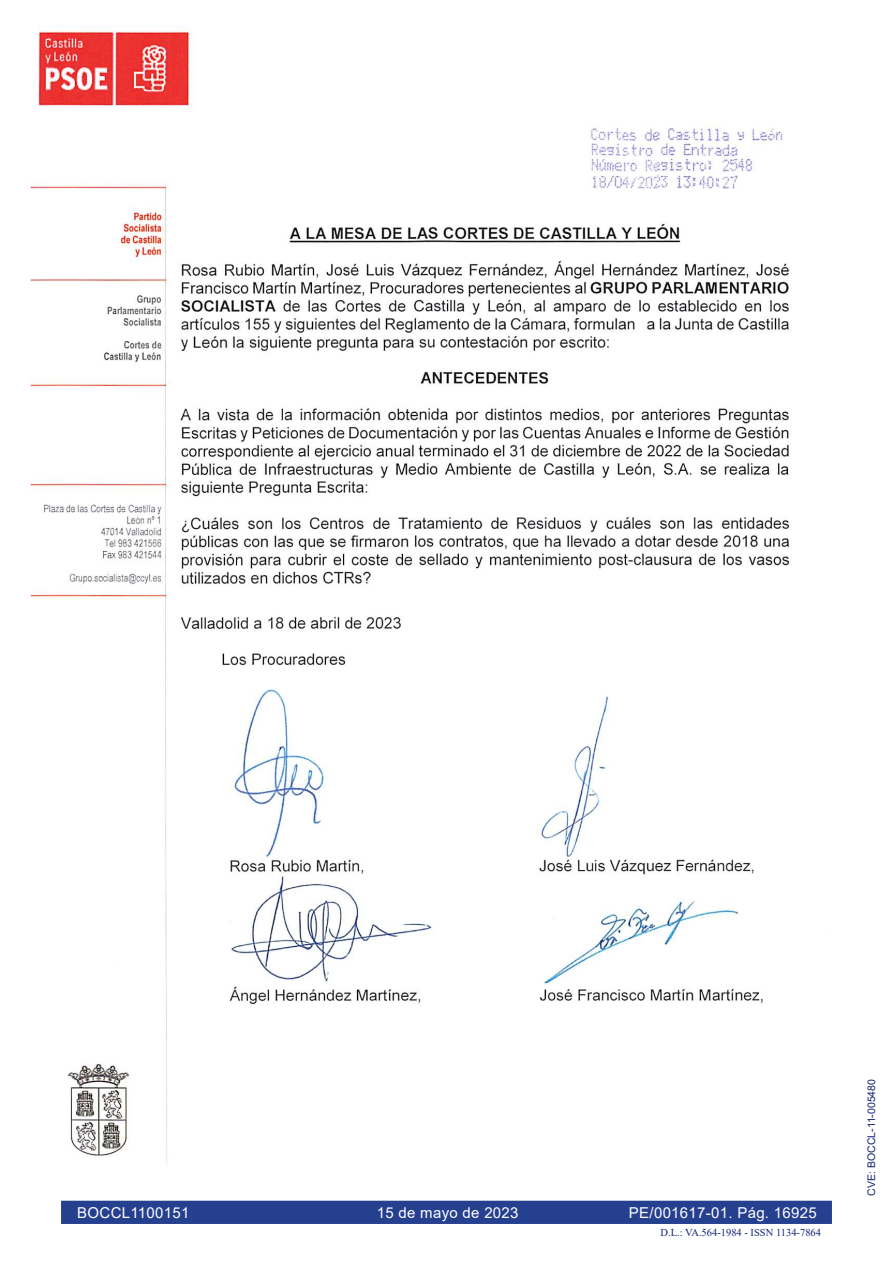
<style>
.page{position:relative;width:893px;height:1263px;background:#fff}
.page>*{position:absolute;margin:0;border:0;box-sizing:border-box;transform-origin:0 0}
.E_CVE{font:15px "Arial";letter-spacing:.02em;color:#fff}
.t1{font:10.5px "Times New Roman";color:#132477}
.t2{font:10.5px "Arial";color:#132477}
</style>
<div class="page">
<div style="left:60px;top:1200px;width:773px;height:25px;background:#25408f"></div>
<div style="left:60px;top:1199px;width:773px;height:26px;border:2px solid #fff"></div>
<img style="left:30px;top:30px;width:803px;height:1170px">
<p class="E_CVE" style="left:77px;top:1202px;width:114px">BOCCL1100151</p>
<p class="E_CVE" style="left:377px;top:1202px;width:143px">15 de mayo de 2023</p>
<p class="E_CVE" style="left:629px;top:1202px;width:189px">PE/001617-01. Pág. 16925</p>
<p class="t1" style="left:661px;top:1225px;width:162px">D.L.: VA.564-1984 - ISSN 1134-7864</p>
<p class="t2" style="left:864px;top:1195px;width:118px;rotate:-90deg">CVE: BOCCL-11-005480</p>
</div>
